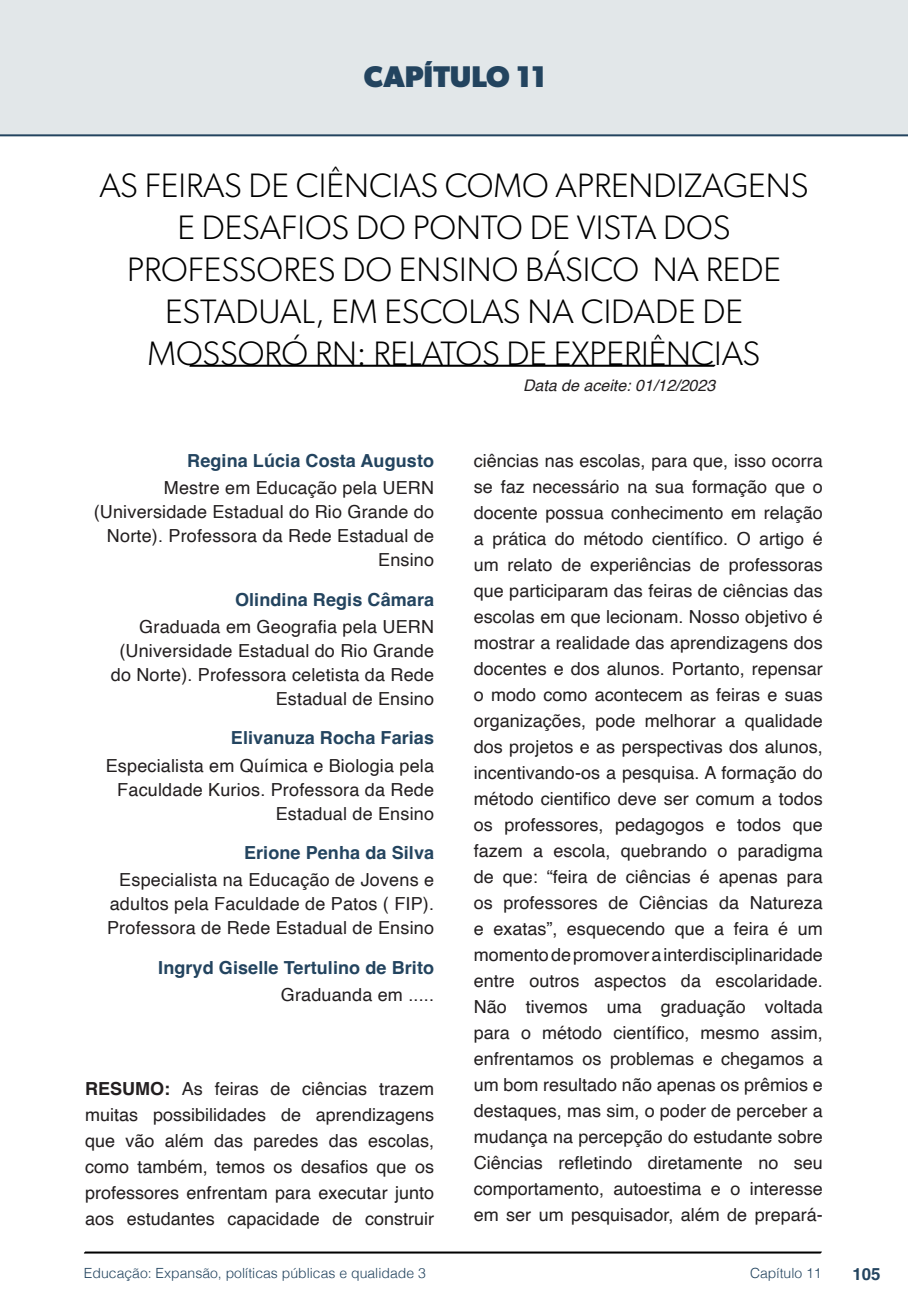
<style>
.page{position:relative;width:908px;height:1304px;background:#fff}
.page>*{position:absolute;margin:0;border:0;box-sizing:border-box;transform-origin:0 0}
.t1{font:300 34px/42px "Gibson";color:#000;text-align:center}
.t2{font:700 30px "Gibson";color:#23445f}
.t3{font:18px/26px "Helvetica";letter-spacing:.01em;color:#231f20;text-align:right}
.t4{font:700 18px "Helvetica";letter-spacing:.005em;color:#23445f}
.t5{font:700 16.8px "Helvetica";color:#23445f}
.t6{font:italic 16px "Helvetica";color:#231f20}
.t7{font:300 14px "Helvetica";color:#23445f}
.s1{font-weight:700}
</style>
<div class="page">
<svg style="left:84px;top:1251px;width:737px;height:3px;background:#515151"></svg>
<svg style="left:189px;top:364px;width:526px;height:3px;background:#4f4f4f"></svg>
<div style="left:0;top:0;width:907px;height:136px;background:#e2e7e9"></div>
<div style="left:44px;top:72px;width:68px;height:61px;background:#e2e7e9"></div>
<h2 class="t2" style="left:364px;top:58px;width:183px">CAPÍTULO 11</h2>
<h1 class="t1" style="left:99px;top:164px;width:710px">AS FEIRAS DE CIÊNCIAS COMO APRENDIZAGENS E DESAFIOS DO PONTO DE VISTA DOS PROFESSORES DO ENSINO BÁSICO NA REDE ESTADUAL, EM ESCOLAS NA CIDADE DE MOSSORÓ RN: RELATOS DE EXPERIÊNCIAS</h1>
<p class="t4" style="left:187px;top:450px;width:248px">Regina Lúcia Costa Augusto</p>
<p class="t3" style="left:94px;top:477px;width:342px;line-height:24px">Mestre em Educação pela UERN (Universidade Estadual do Rio Grande do<br>Norte). Professora da Rede Estadual de<br>Ensino</p>
<p class="t4" style="left:235px;top:588px;width:200px">Olindina Regis Câmara</p>
<p class="t3" style="left:111px;top:615px;width:324px;line-height:24px">Graduada em Geografia pela UERN (Universidade Estadual do Rio Grande do Norte). Professora celetista da Rede<br>Estadual de Ensino</p>
<p class="t4" style="left:231px;top:727px;width:204px">Elivanuza Rocha Farias</p>
<p class="t3" style="left:106px;top:754px;width:329px;line-height:24px">Especialista em Química e Biologia pela<br>Faculdade Kurios. Professora da Rede<br>Estadual de Ensino</p>
<p class="t4" style="left:244px;top:842px;width:191px">Erione Penha da Silva</p>
<p class="t3" style="left:107px;top:869px;width:328px;line-height:24px;text-align:justify;text-indent:12px">Especialista na Educação de Jovens e adultos pela Faculdade de Patos ( FIP).<br>Professora de Rede Estadual de Ensino</p>
<p class="t4" style="left:158px;top:956px;width:277px">Ingryd Giselle Tertulino de Brito</p>
<p class="t3" style="left:281px;top:982px;width:155px">Graduanda em .....</p>
<p class="t3" style="left:85px;top:1076px;width:350px;text-align:justify"><span class="s1">RESUMO:</span> As feiras de ciências trazem muitas possibilidades de aprendizagens que vão além das paredes das escolas, como também, temos os desafios que os professores enfrentam para executar junto aos estudantes capacidade de construir</p>
<p class="t6" style="left:523px;top:373px;width:194px">Data de aceite: 01/12/2023</p>
<p class="t3" style="left:473px;top:448px;width:350px;text-align:justify">ciências nas escolas, para que, isso ocorra se faz necessário na sua formação que o docente possua conhecimento em relação a prática do método científico. O artigo é um relato de experiências de professoras que participaram das feiras de ciências das escolas em que lecionam. Nosso objetivo é mostrar a realidade das aprendizagens dos docentes e dos alunos. Portanto, repensar o modo como acontecem as feiras e suas organizações, pode melhorar a qualidade dos projetos e as perspectivas dos alunos, incentivando-os a pesquisa. A formação do método cientifico deve ser comum a todos os professores, pedagogos e todos que fazem a escola, quebrando o paradigma de que: “feira de ciências é apenas para os professores de Ciências da Natureza e exatas”, esquecendo que a feira é um momento de promover a interdisciplinaridade entre outros aspectos da escolaridade.<br>Não tivemos uma graduação voltada para o método científico, mesmo assim, enfrentamos os problemas e chegamos a um bom resultado não apenas os prêmios e destaques, mas sim, o poder de perceber a mudança na percepção do estudante sobre Ciências refletindo diretamente no seu comportamento, autoestima e o interesse em ser um pesquisador, além de prepará-</p>
<p class="t7" style="left:84px;top:1261px;width:343px">Educação: Expansão, políticas públicas e qualidade 3</p>
<p class="t7" style="left:749px;top:1261px;width:73px">Capítulo 11</p>
<p class="t5" style="left:851px;top:1264px;width:30px">105</p>
</div>
